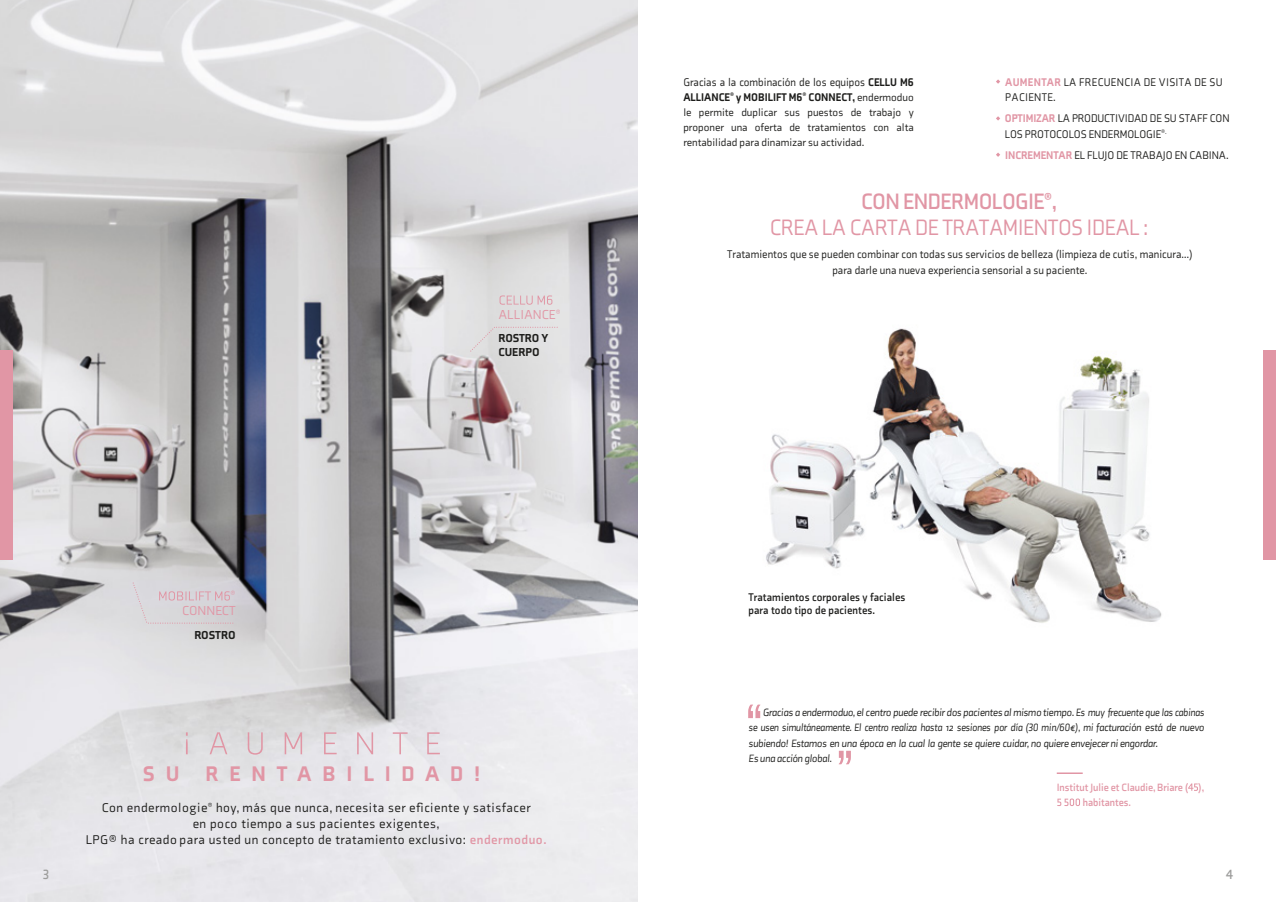
<style>
.page{position:relative;width:1276px;height:902px;background:#fff}
.page>*{position:absolute;margin:0;border:0;box-sizing:border-box;transform-origin:0 0}
.t1{font:22.8px/26px "Axia";letter-spacing:-.025em;color:#e196a5;text-align:center;scale:.95 1}
.t2{font:900 21.6px "Axia";letter-spacing:.5em;color:#e196a5}
.t3{font:700 13.65px "Axia";color:#9d9d9c;scale:.95 1}
.t4{font:13.35px "Axia";color:#e196a5}
.t5{font:13.05px/15.6px "Axia";letter-spacing:.04em;color:#1d1d1b;text-align:center}
.t6{font:900 11.85px/14.1px "Axia";letter-spacing:-.015em;color:#1d1d1b}
.t7{font:11.4px/15.1px "Axia";letter-spacing:.005em;color:#1d1d1b;text-align:center;scale:.95 1}
.t8{font:900 11.4px/15.1px "Axia";color:#1d1d1b;scale:.95 1}
.t9{font:700 11.4px/13px "Axia";letter-spacing:.01em;color:#1d1d1b;scale:.95 1}
.t10{font:11.4px/15.1px "Axia";letter-spacing:.025em;color:#1d1d1b;scale:.95 1}
.t11{font:italic 10.8px/15.1px "Axia";letter-spacing:-.025em;color:#1d1d1b;scale:.95 1}
.t12{font:10.8px/15.1px "Axia";color:#1d1d1b;text-align:justify}
.t13{font:700 10.8px/15.1px "Axia";color:#e196a5;scale:.95 1}
.t14{font:7.8px "Axia";color:#e196a5}
.s1{font-weight:400}
.s2{font-weight:400;font-size:10.8px}
.s3{font-weight:900;color:#e196a5}
.s4{font-weight:700}
.s5{font-weight:700;color:#e196a5}
</style>
<div class="page">
<img style="left:766px;top:328px;width:396px;height:295px">
<img style="left:0;top:0;width:638px;height:901px">
<svg style="left:748px;top:704px;width:12px;height:14px"></svg>
<svg style="left:838px;top:750px;width:13px;height:14px"></svg>
<svg style="left:1188px;top:783px;width:10px;height:7px"></svg>
<svg style="left:1057px;top:798px;width:23px;height:8px"></svg>
<hr style="left:1056px;top:772px;width:26px;height:2px;background:#e196a5">
<svg style="left:499px;top:295px;width:53px;height:10px"></svg>
<div style="left:469px;top:326px;width:88px;height:27px;background:#dfdfdf"></div>
<svg style="left:132px;top:581px;width:102px;height:42px;background:#d7d2d7"></svg>
<svg style="left:186px;top:732px;width:254px;height:22px;background:#e1d9dd"></svg>
<div style="left:1263px;top:349px;width:13px;height:210px;background:#e196a5"></div>
<div style="left:0;top:349px;width:13px;height:210px;background:#e196a5"></div>
<svg style="left:996px;top:79px;width:4px;height:5px"></svg>
<svg style="left:996px;top:116px;width:4px;height:5px"></svg>
<svg style="left:996px;top:152px;width:4px;height:5px"></svg>
<p class="t8" style="left:683px;top:74px;width:244px"><span class="s1">Gracias a la combinación de los equipos</span> CELLU M6<br>ALLIANCE<sup>®</sup> y MOBILIFT M6<sup>®</sup> CONNECT, <span class="s2">endermoduo</span></p>
<p class="t12" style="left:683px;top:105px;width:232px">le permite duplicar sus puestos de trabajo y proponer una oferta de tratamientos con alta rentabilidad para dinamizar su actividad.</p>
<p class="t10" style="left:1005px;top:74px;width:230px"><span class="s3">AUMENTAR</span> LA FRECUENCIA DE VISITA DE SU<br>PACIENTE.</p>
<p class="t7" style="left:1005px;top:111px;width:238px;text-align:left"><span class="s3">OPTIMIZAR</span> LA PRODUCTIVIDAD DE SU STAFF CON<br>LOS PROTOCOLOS ENDERMOLOGIE<sup>®.</sup></p>
<p class="t7" style="left:1005px;top:148px;width:237px"><span class="s3">INCREMENTAR</span> EL FLUJO DE TRABAJO EN CABINA.</p>
<h1 class="t1" style="left:770px;top:189px;width:400px"><span class="s4">CON ENDERMOLOGIE</span><sup>®</sup><span class="s4">,<br></span>CREA LA CARTA DE TRATAMIENTOS IDEAL :</h1>
<p class="t14" style="left:231px;top:588px;width:6px">®</p>
<p class="t4" style="left:182px;top:602px;width:55px">CONNECT</p>
<p class="t6" style="left:194px;top:627px;width:43px">ROSTRO</p>
<p class="t4" style="left:498px;top:307px;width:64px">ALLIANCE<sup>®</sup></p>
<p class="t6" style="left:498px;top:331px;width:51px">ROSTRO Y<br>CUERPO</p>
<h2 class="t2" style="left:143px;top:760px;width:339px">SU RENTABILIDAD!</h2>
<p class="t5" style="left:86px;top:800px;width:462px">Con endermologie<sup>®</sup> hoy, más que nunca, necesita ser eficiente y satisfacer<br>en poco tiempo a sus pacientes exigentes,<br>LPG® ha creado para usted un concepto de tratamiento exclusivo: <span class="s5">endermoduo.</span></p>
<p class="t7" style="left:727px;top:247px;width:492px">Tratamientos que se pueden combinar con todas sus servicios de belleza (limpieza de cutis, manicura…) para darle una nueva experiencia sensorial a su paciente.</p>
<p class="t9" style="left:748px;top:590px;width:167px">Tratamientos corporales y faciales para todo tipo de pacientes.</p>
<p class="t11" style="left:748px;top:705px;width:481px;text-indent:14px">Gracias a endermoduo,el centro puede recibir dos pacientes al mismo tiempo. Es muy frecuente que las cabinas se usen simultáneamente. El centro realiza hasta 12 sesiones por día (30 min/60€), mi facturación está de nuevo subiendo! Estamos en una época en la cual la gente se quiere cuidar, no quiere envejecer ni engordar.<br>Es una acción global.</p>
<p class="t13" style="left:1083px;top:779px;width:129px;text-indent:-26px">Institut Julie et Claudie, Briare ( ), habitantes.</p>
<p class="t3" style="left:43px;top:865px;width:8px">3</p>
<p class="t3" style="left:1226px;top:865px;width:9px">4</p>
</div>
